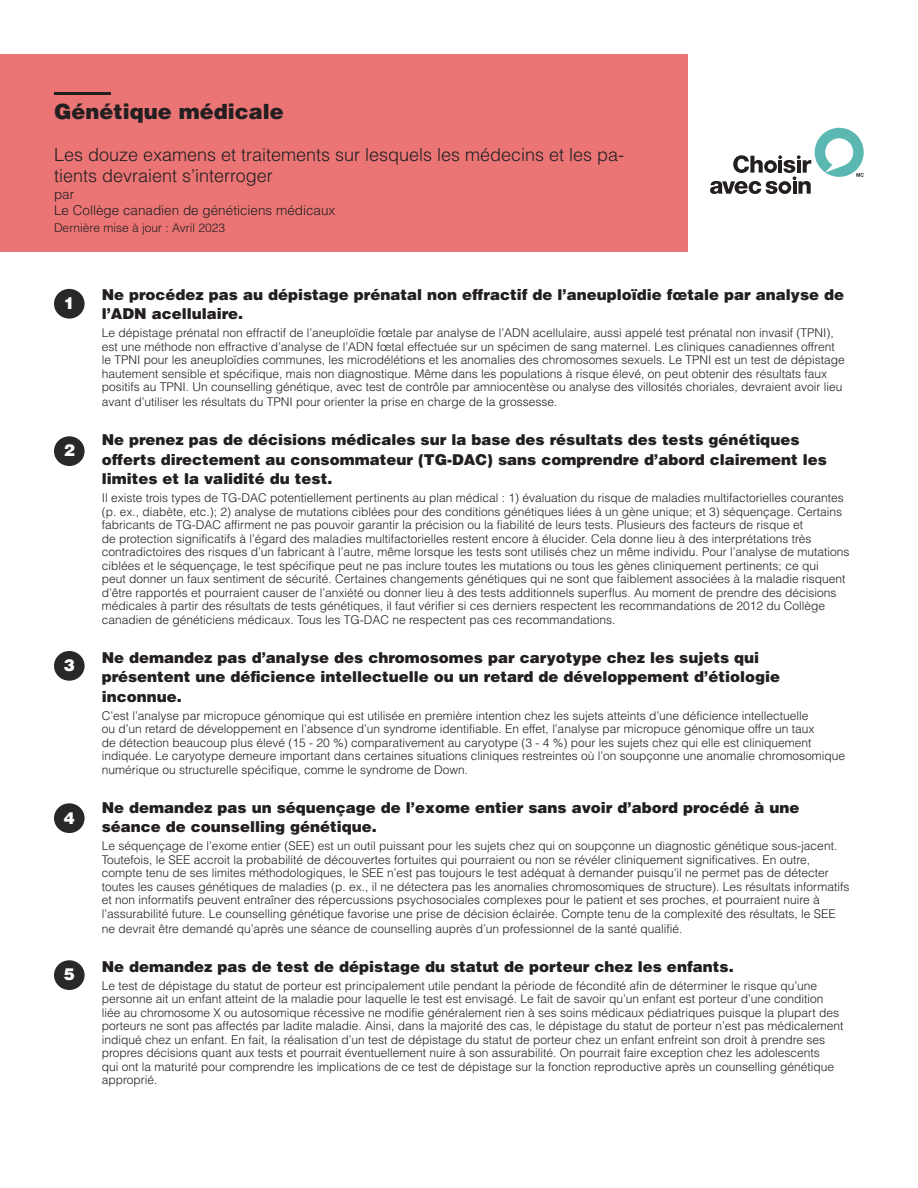
<style>
.page{position:relative;width:918px;height:1188px;background:#fff}
.page>*{position:absolute;margin:0;border:0;box-sizing:border-box;transform-origin:0 0}
.t1{font:900 21px "Helvetica LT Std";color:#231f20}
.t2{font:300 18px/21px "Helvetica LT Std";color:#231f20}
.t3{font:900 16.5px "Helvetica LT Std";color:#fff}
.Recommendation_text{font:900 15px/19.5px "Helvetica LT Std";color:#231f20}
.t4{font:300 13.5px "Helvetica LT Std";color:#231f20}
.Rationale_desc_blue{font:300 12px/13.5px "Helvetica LT Std";color:#231f20}
</style>
<div class="page">
<div style="left:54px;top:803px;width:31px;height:30px;background:#282828;border-radius:50%"></div>
<div style="left:54px;top:651px;width:31px;height:30px;background:#282828;border-radius:50%"></div>
<div style="left:54px;top:436px;width:31px;height:30px;background:#282828;border-radius:50%"></div>
<svg style="left:710px;top:128px;width:154px;height:66px"></svg>
<div style="left:54px;top:289px;width:31px;height:30px;background:#282828;border-radius:50%"></div>
<div style="left:0;top:54px;width:688px;height:198px;background:#eb7575"></div>
<hr style="left:54px;top:92px;width:57px;height:3px;background:#231f20">
<div style="left:54px;top:960px;width:31px;height:30px;background:#282828;border-radius:50%"></div>
<p class="t1" style="left:54px;top:98px;width:231px">Génétique médicale</p>
<p class="t2" style="left:54px;top:144px;width:572px">Les douze examens et traitements sur lesquels les médecins et les pa&shy;tients devraient s’interroger</p>
<p class="t4" style="left:54px;top:186px;width:22px">par</p>
<p class="t4" style="left:54px;top:202px;width:283px">Le Collège canadien de généticiens médicaux</p>
<p class="Rationale_desc_blue" style="left:54px;top:221px;width:173px">Dernière mise à jour : Avril 2023</p>
<p class="t3" style="left:64px;top:292px;width:13px">1</p>
<p class="t3" style="left:64px;top:440px;width:13px">2</p>
<p class="t3" style="left:64px;top:654px;width:13px">3</p>
<p class="t3" style="left:64px;top:807px;width:13px">4</p>
<p class="t3" style="left:64px;top:964px;width:13px">5</p>
<p class="Recommendation_text" style="left:102px;top:284px;width:744px">Ne procédez pas au dépistage prénatal non effractif de l’aneuploïdie fœtale par analyse de l’ADN acellulaire.</p>
<p class="Rationale_desc_blue" style="left:102px;top:326px;width:745px">Le dépistage prénatal non effractif de l’aneuploïdie fœtale par analyse de l’ADN acellulaire, aussi appelé test prénatal non invasif (TPNI), est une méthode non effractive d’analyse de l’ADN fœtal effectuée sur un spécimen de sang maternel. Les cliniques canadiennes offrent le TPNI pour les aneuploïdies communes, les microdélétions et les anomalies des chromosomes sexuels. Le TPNI est un test de dépistage hautement sensible et spécifique, mais non diagnostique. Même dans les populations à risque élevé, on peut obtenir des résultats faux positifs au TPNI. Un counselling génétique, avec test de contrôle par amniocentèse ou analyse des villosités choriales, devraient avoir lieu</p>
<p class="Rationale_desc_blue" style="left:102px;top:395px;width:457px">avant d’utiliser les résultats du TPNI pour orienter la prise en charge de la grossesse.</p>
<p class="Recommendation_text" style="left:102px;top:430px;width:727px">Ne prenez pas de décisions médicales sur la base des résultats des tests génétiques offerts directement au consommateur (TG-DAC) sans comprendre d’abord clairement les limites et la validité du test.</p>
<p class="Rationale_desc_blue" style="left:102px;top:491px;width:749px">Il existe trois types de TG-DAC potentiellement pertinents au plan médical : 1) évaluation du risque de maladies multifactorielles courantes (p. ex., diabète, etc.); 2) analyse de mutations ciblées pour des conditions génétiques liées à un gène unique; et 3) séquençage. Certains fabricants de TG-DAC affirment ne pas pouvoir garantir la précision ou la fiabilité de leurs tests. Plusieurs des facteurs de risque et<br>de protection significatifs à l’égard des maladies multifactorielles restent encore à élucider. Cela donne lieu à des interprétations très contradictoires des risques d’un fabricant à l’autre, même lorsque les tests sont utilisés chez un même individu. Pour l’analyse de mutations ciblées et le séquençage, le test spécifique peut ne pas inclure toutes les mutations ou tous les gènes cliniquement pertinents; ce qui<br>peut donner un faux sentiment de sécurité. Certaines changements génétiques qui ne sont que faiblement associées à la maladie risquent d’être rapportés et pourraient causer de l’anxiété ou donner lieu à des tests additionnels superflus. Au moment de prendre des décisions médicales à partir des résultats de tests génétiques, il faut vérifier si ces derniers respectent les recommandations de 2012 du Collège canadien de généticiens médicaux. Tous les TG-DAC ne respectent pas ces recommandations.</p>
<p class="Recommendation_text" style="left:102px;top:647px;width:680px">Ne demandez pas d’analyse des chromosomes par caryotype chez les sujets qui présentent une déficience intellectuelle ou un retard de développement d’étiologie inconnue.</p>
<p class="Rationale_desc_blue" style="left:102px;top:709px;width:745px">C’est l’analyse par micropuce génomique qui est utilisée en première intention chez les sujets atteints d’une déficience intellectuelle<br>ou d’un retard de développement en l’absence d’un syndrome identifiable. En effet, l’analyse par micropuce génomique offre un taux<br>de détection beaucoup plus élevé (15 - 20 %) comparativement au caryotype (3 - 4 %) pour les sujets chez qui elle est cliniquement indiquée. Le caryotype demeure important dans certaines situations cliniques restreintes où l’on soupçonne une anomalie chromosomique numérique ou structurelle spécifique, comme le syndrome de Down.</p>
<p class="Recommendation_text" style="left:102px;top:797px;width:699px">Ne demandez pas un séquençage de l’exome entier sans avoir d’abord procédé à une séance de counselling génétique.</p>
<p class="Rationale_desc_blue" style="left:102px;top:839px;width:749px">Le séquençage de l’exome entier (SEE) est un outil puissant pour les sujets chez qui on soupçonne un diagnostic génétique sous-jacent.<br>Toutefois, le SEE accroit la probabilité de découvertes fortuites qui pourraient ou non se révéler cliniquement significatives. En outre, compte tenu de ses limites méthodologiques, le SEE n’est pas toujours le test adéquat à demander puisqu’il ne permet pas de détecter toutes les causes génétiques de maladies (p. ex., il ne détectera pas les anomalies chromosomiques de structure). Les résultats informatifs et non informatifs peuvent entraîner des répercussions psychosociales complexes pour le patient et ses proches, et pourraient nuire à l’assurabilité future. Le counselling génétique favorise une prise de décision éclairée. Compte tenu de la complexité des résultats, le SEE</p>
<p class="Rationale_desc_blue" style="left:102px;top:922px;width:582px">ne devrait être demandé qu’après une séance de counselling auprès d’un professionnel de la santé qualifié.</p>
<p class="Recommendation_text" style="left:102px;top:956px;width:633px">Ne demandez pas de test de dépistage du statut de porteur chez les enfants.</p>
<p class="Rationale_desc_blue" style="left:102px;top:979px;width:743px">Le test de dépistage du statut de porteur est principalement utile pendant la période de fécondité afin de déterminer le risque qu’une personne ait un enfant atteint de la maladie pour laquelle le test est envisagé. Le fait de savoir qu’un enfant est porteur d’une condition liée au chromosome X ou autosomique récessive ne modifie généralement rien à ses soins médicaux pédiatriques puisque la plupart des porteurs ne sont pas affectés par ladite maladie. Ainsi, dans la majorité des cas, le dépistage du statut de porteur n’est pas médicalement indiqué chez un enfant. En fait, la réalisation d’un test de dépistage du statut de porteur chez un enfant enfreint son droit à prendre ses propres décisions quant aux tests et pourrait éventuellement nuire à son assurabilité. On pourrait faire exception chez les adolescents<br>qui ont la maturité pour comprendre les implications de ce test de dépistage sur la fonction reproductive après un counselling génétique approprié.</p>
</div>
